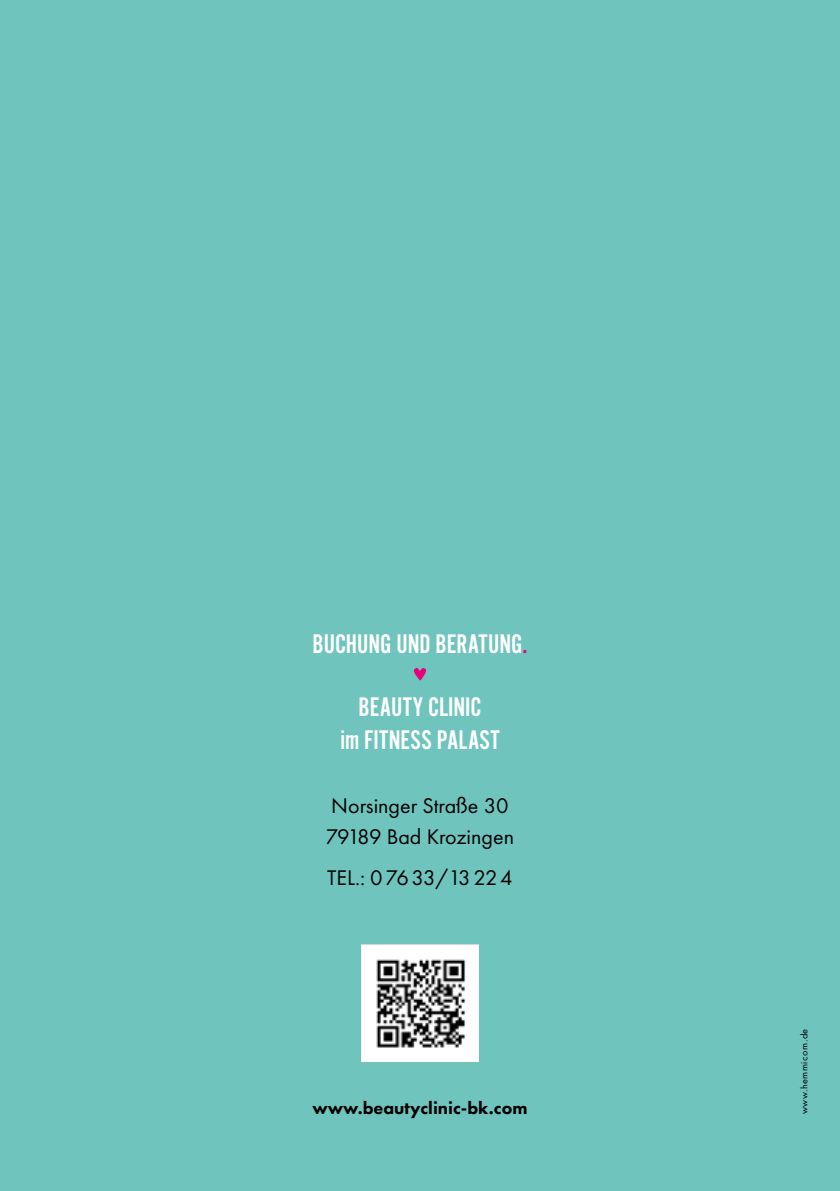
<style>
.page{position:relative;width:840px;height:1191px;background:#fff}
.page>*{position:absolute;margin:0;border:0;box-sizing:border-box;transform-origin:0 0}
.t1{font:28px/33.6px "Alternate Got No 2 D";color:#fff;text-align:center}
.t2{font:22px/30px "Futura PT";color:#000}
.t3{font:800 18px "Futura PT";color:#000}
.t4{font:10px "Futura PT";letter-spacing:.05em;color:#000}
.s1{color:#e6007d}
</style>
<div class="page">
<div style="left:0;top:0;width:839px;height:1191px;background:#6fc4be"></div>
<svg style="left:414px;top:668px;width:13px;height:12px"></svg>
<img style="left:361px;top:945px;width:117px;height:116px">
<p class="t1" style="left:312px;top:628px;width:216px">BUCHUNG UND BERATUNG<span class="s1">.</span></p>
<p class="t1" style="left:340px;top:690px;width:161px">BEAUTY CLINIC<br>im FITNESS PALAST</p>
<p class="t2" style="left:326px;top:791px;width:189px">Norsinger Straße 30<br>79189 Bad Krozingen</p>
<p class="t2" style="left:327px;top:862px;width:187px">TEL.: 07633/13224</p>
<p class="t3" style="left:312px;top:1096px;width:216px">www.beautyclinic-bk.com</p>
<p class="t4" style="left:797px;top:1114px;width:87px;rotate:-90deg">www.hemmicom.de</p>
</div>
